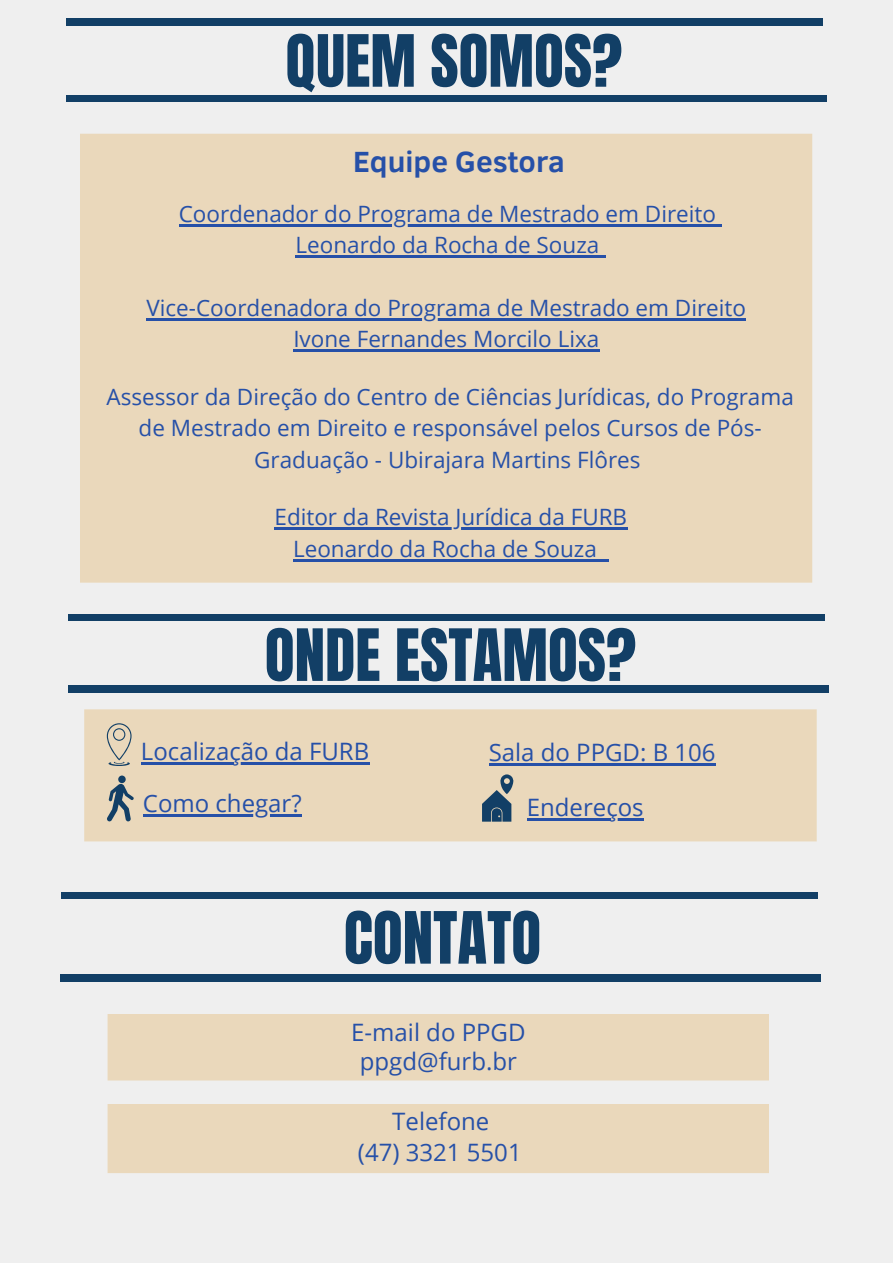
<style>
.page{position:relative;width:893px;height:1264px;background:#fff}
.page>*{position:absolute;margin:0;border:0;box-sizing:border-box;transform-origin:0 0}
.t1{font:61.2px "Anton";color:#123f66}
.t2{font:700 30px "Clear Sans";color:#2650a8}
.t3{font:24px "Open Sans";color:#2650a8}
.t4{font:22.5px/31.5px "Open Sans";color:#2650a8;text-align:center}
</style>
<div class="page">
<div style="left:0;top:0;width:892px;height:1262px;background:#efefef"></div>
<div style="left:66px;top:95px;width:760px;height:7px;background:#123f66"></div>
<div style="left:80px;top:134px;width:732px;height:448px;background:#ead8bb"></div>
<div style="left:66px;top:19px;width:757px;height:6px;background:#123f66"></div>
<hr style="left:179px;top:224px;width:537px;height:2px;background:#2650a8">
<svg style="left:716px;top:224px;width:6px;height:2px"></svg>
<hr style="left:295px;top:256px;width:304px;height:2px;background:#2650a8">
<svg style="left:599px;top:256px;width:6px;height:2px"></svg>
<div style="left:61px;top:892px;width:756px;height:6px;background:#123f66"></div>
<div style="left:61px;top:974px;width:760px;height:7px;background:#123f66"></div>
<div style="left:107px;top:1014px;width:662px;height:66px;background:#ead8bb"></div>
<div style="left:107px;top:1104px;width:662px;height:69px;background:#ead8bb"></div>
<div style="left:84px;top:709px;width:732px;height:132px;background:#ead8bb"></div>
<div style="left:68px;top:614px;width:757px;height:6px;background:#123f66"></div>
<div style="left:68px;top:686px;width:760px;height:6px;background:#123f66"></div>
<svg style="left:107px;top:723px;width:24px;height:43px"></svg>
<div style="left:118px;top:775px;width:8px;height:8px;background:#123f66;border-radius:50%"></div>
<svg style="left:107px;top:783px;width:27px;height:38px"></svg>
<svg style="left:482px;top:774px;width:31px;height:47px"></svg>
<hr style="left:141px;top:762px;width:127px;height:2px;background:#2650a8">
<hr style="left:268px;top:762px;width:101px;height:2px;background:#2650a8">
<hr style="left:488px;top:763px;width:227px;height:2px;background:#2650a8">
<hr style="left:143px;top:814px;width:159px;height:2px;background:#2650a8">
<hr style="left:527px;top:818px;width:116px;height:2px;background:#2650a8">
<hr style="left:146px;top:318px;width:600px;height:2px;background:#2650a8">
<hr style="left:293px;top:350px;width:306px;height:2px;background:#2650a8">
<hr style="left:274px;top:527px;width:353px;height:2px;background:#2650a8">
<hr style="left:293px;top:559px;width:304px;height:2px;background:#2650a8">
<svg style="left:597px;top:559px;width:12px;height:2px"></svg>
<p class="t1" style="left:286px;top:17px;width:338px">QUEM SOMOS?</p>
<p class="t2" style="left:353px;top:140px;width:213px">Equipe Gestora</p>
<p class="t4" style="left:179px;top:197px;width:539px">Coordenador do Programa de Mestrado em Direito</p>
<p class="t4" style="left:295px;top:229px;width:305px">Leonardo da Rocha de Souza</p>
<p class="t4" style="left:146px;top:291px;width:601px">Vice-Coordenadora do Programa de Mestrado em Direito</p>
<p class="t4" style="left:293px;top:323px;width:307px">Ivone Fernandes Morcilo Lixa</p>
<p class="t4" style="left:106px;top:380px;width:688px">Assessor da Direção do Centro de Ciências Jurídicas, do Programa de Mestrado em Direito e responsável pelos Cursos de Pós-<br>Graduação - Ubirajara Martins Flôres</p>
<p class="t4" style="left:274px;top:500px;width:354px">Editor da Revista Jurídica da FURB</p>
<p class="t4" style="left:293px;top:532px;width:305px">Leonardo da Rocha de Souza</p>
<p class="t1" style="left:265px;top:611px;width:373px">ONDE ESTAMOS?</p>
<p class="t3" style="left:141px;top:734px;width:230px">Localização da FURB</p>
<p class="t3" style="left:488px;top:735px;width:228px">Sala do PPGD: B 106</p>
<p class="t3" style="left:143px;top:786px;width:160px">Como chegar?</p>
<p class="t3" style="left:527px;top:790px;width:118px">Endereços</p>
<p class="t1" style="left:344px;top:894px;width:199px">CONTATO</p>
<p class="t3" style="left:351px;top:1015px;width:176px">E-mail do PPGD</p>
<p class="t3" style="left:360px;top:1043px;width:158px">ppgd@furb.br</p>
<p class="t3" style="left:392px;top:1104px;width:98px">Telefone</p>
<p class="t3" style="left:358px;top:1134px;width:165px">(47) 3321 5501</p>
</div>
